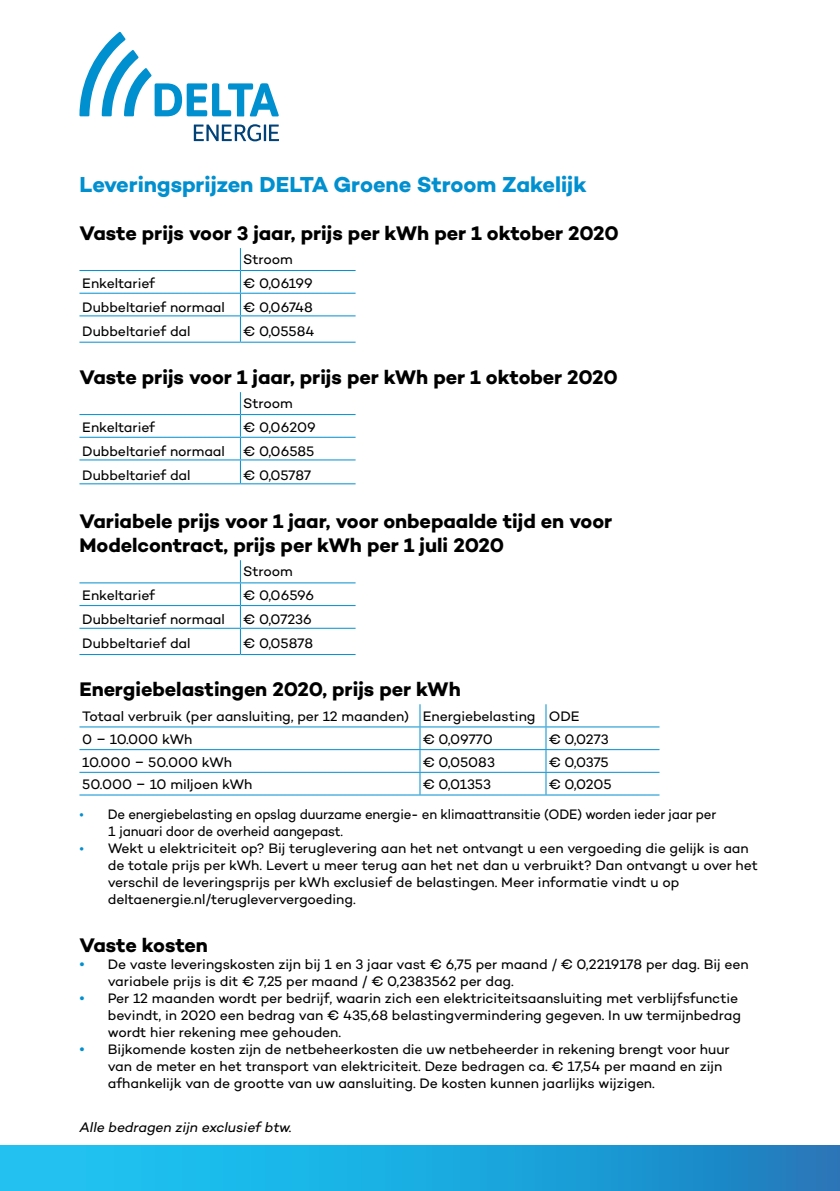
<style>
.page{position:relative;width:840px;height:1191px;background:#fff}
.page>*{position:absolute;margin:0;border:0;box-sizing:border-box;transform-origin:0 0}
.t1{font:700 22px "Campton";letter-spacing:-.005em;color:#008fcf}
.t2{font:700 20px/24px "Campton";letter-spacing:-.005em;color:#000}
.t3{font:14px/17px "Campton";letter-spacing:-.005em;color:#000}
.t4{font:14px/17px "Campton";letter-spacing:-.005em;color:#000;scale:.95 1}
.t5{font:italic 14px "Campton";color:#000}
.s1{color:#008fcf}
.s2{font-size:16px;color:#008fcf}
</style>
<div class="page">
<svg style="left:79px;top:32px;width:199px;height:85px"></svg>
<svg style="left:194px;top:124px;width:85px;height:17px"></svg>
<div style="left:0;top:1145px;width:839px;height:46px;background:linear-gradient(to right,#1ccef9,#1d81c1)"></div>
<hr style="left:79px;top:270px;width:161px;height:1px;background:#008fcf">
<hr style="left:240px;top:270px;width:115px;height:1px;background:#008fcf">
<hr style="left:79px;top:293px;width:161px;height:1px;background:#008fcf">
<hr style="left:79px;top:315px;width:161px;height:1px;background:#008fcf">
<hr style="left:79px;top:342px;width:161px;height:1px;background:#008fcf">
<svg style="left:240px;top:248px;width:1px;height:94px"></svg>
<hr style="left:240px;top:293px;width:115px;height:1px;background:#008fcf">
<hr style="left:240px;top:315px;width:115px;height:1px;background:#008fcf">
<hr style="left:240px;top:342px;width:115px;height:1px;background:#008fcf">
<hr style="left:79px;top:414px;width:161px;height:1px;background:#008fcf">
<hr style="left:240px;top:414px;width:115px;height:1px;background:#008fcf">
<hr style="left:79px;top:437px;width:161px;height:1px;background:#008fcf">
<hr style="left:79px;top:459px;width:161px;height:1px;background:#008fcf">
<hr style="left:79px;top:483px;width:161px;height:1px;background:#008fcf">
<svg style="left:240px;top:392px;width:1px;height:91px"></svg>
<hr style="left:240px;top:437px;width:115px;height:1px;background:#008fcf">
<hr style="left:240px;top:459px;width:115px;height:1px;background:#008fcf">
<hr style="left:240px;top:483px;width:115px;height:1px;background:#008fcf">
<hr style="left:79px;top:582px;width:161px;height:1px;background:#008fcf">
<hr style="left:240px;top:582px;width:115px;height:1px;background:#008fcf">
<hr style="left:79px;top:605px;width:161px;height:1px;background:#008fcf">
<hr style="left:79px;top:628px;width:161px;height:1px;background:#008fcf">
<hr style="left:79px;top:654px;width:161px;height:1px;background:#008fcf">
<svg style="left:240px;top:560px;width:1px;height:94px"></svg>
<hr style="left:240px;top:605px;width:115px;height:1px;background:#008fcf">
<hr style="left:240px;top:628px;width:115px;height:1px;background:#008fcf">
<hr style="left:240px;top:654px;width:115px;height:1px;background:#008fcf">
<hr style="left:79px;top:726px;width:341px;height:1px;background:#008fcf">
<hr style="left:420px;top:726px;width:125px;height:1px;background:#008fcf">
<hr style="left:545px;top:726px;width:114px;height:1px;background:#008fcf">
<hr style="left:79px;top:749px;width:341px;height:1px;background:#008fcf">
<hr style="left:79px;top:772px;width:341px;height:1px;background:#008fcf">
<hr style="left:79px;top:794px;width:341px;height:1px;background:#008fcf">
<svg style="left:419px;top:704px;width:1px;height:90px"></svg>
<hr style="left:420px;top:749px;width:125px;height:1px;background:#008fcf">
<hr style="left:420px;top:772px;width:125px;height:1px;background:#008fcf">
<hr style="left:420px;top:794px;width:125px;height:1px;background:#008fcf">
<svg style="left:545px;top:704px;width:1px;height:90px"></svg>
<hr style="left:545px;top:749px;width:114px;height:1px;background:#008fcf">
<hr style="left:545px;top:772px;width:114px;height:1px;background:#008fcf">
<hr style="left:545px;top:794px;width:114px;height:1px;background:#008fcf">
<h1 class="t1" style="left:79px;top:170px;width:508px">Leveringsprijzen DELTA Groene Stroom Zakelijk</h1>
<h2 class="t2" style="left:79px;top:221px;width:540px">Vaste prijs voor 3 jaar, prijs per kWh per 1 oktober 2020</h2>
<p class="t3" style="left:243px;top:250px;width:51px">Stroom</p>
<p class="t3" style="left:82px;top:274px;width:74px">Enkeltarief</p>
<p class="t3" style="left:243px;top:274px;width:71px">€ 0,06199</p>
<p class="t3" style="left:82px;top:298px;width:144px">Dubbeltarief normaal</p>
<p class="t3" style="left:243px;top:298px;width:71px">€ 0,06748</p>
<p class="t3" style="left:82px;top:322px;width:110px">Dubbeltarief dal</p>
<p class="t3" style="left:243px;top:322px;width:73px">€ 0,05584</p>
<h2 class="t2" style="left:79px;top:365px;width:539px">Vaste prijs voor 1 jaar, prijs per kWh per 1 oktober 2020</h2>
<p class="t3" style="left:243px;top:394px;width:51px">Stroom</p>
<p class="t3" style="left:82px;top:418px;width:74px">Enkeltarief</p>
<p class="t3" style="left:243px;top:418px;width:74px">€ 0,06209</p>
<p class="t3" style="left:82px;top:442px;width:144px">Dubbeltarief normaal</p>
<p class="t3" style="left:243px;top:442px;width:73px">€ 0,06585</p>
<p class="t3" style="left:82px;top:466px;width:110px">Dubbeltarief dal</p>
<p class="t3" style="left:243px;top:466px;width:70px">€ 0,05787</p>
<h2 class="t2" style="left:79px;top:509px;width:534px">Variabele prijs voor 1 jaar, voor onbepaalde tijd en voor<br>Modelcontract, prijs per kWh per 1 juli 2020</h2>
<p class="t3" style="left:243px;top:562px;width:51px">Stroom</p>
<p class="t3" style="left:82px;top:586px;width:74px">Enkeltarief</p>
<p class="t3" style="left:243px;top:586px;width:72px">€ 0,06596</p>
<p class="t3" style="left:82px;top:610px;width:144px">Dubbeltarief normaal</p>
<p class="t3" style="left:243px;top:610px;width:70px">€ 0,07236</p>
<p class="t3" style="left:82px;top:634px;width:110px">Dubbeltarief dal</p>
<p class="t3" style="left:243px;top:634px;width:71px">€ 0,05878</p>
<h2 class="t2" style="left:79px;top:677px;width:382px">Energiebelastingen 2020, prijs per kWh</h2>
<p class="t3" style="left:82px;top:705px;width:498px;line-height:22.6px">Totaal verbruik (per aansluiting, per 12 maanden) Energiebelasting ODE<br>0 – 10.000 kWh</p>
<p class="t3" style="left:422px;top:730px;width:71px">€ 0,09770</p>
<p class="t3" style="left:548px;top:730px;width:61px">€ 0,0273</p>
<p class="t3" style="left:82px;top:753px;width:151px">10.000 – 50.000 kWh</p>
<p class="t3" style="left:422px;top:753px;width:74px">€ 0,05083</p>
<p class="t3" style="left:548px;top:753px;width:61px">€ 0,0375</p>
<p class="t3" style="left:82px;top:775px;width:171px">50.000 – 10 miljoen kWh</p>
<p class="t3" style="left:422px;top:775px;width:69px">€ 0,01353</p>
<p class="t3" style="left:548px;top:775px;width:64px">€ 0,0205</p>
<p class="t4" style="left:108px;top:805px;width:641px;text-indent:-28px"><span class="s1">•</span> De energiebelasting en opslag duurzame energie- en klimaattransitie (ODE) worden ieder jaar per<br>1 januari door de overheid aangepast.</p>
<p class="t3" style="left:108px;top:839px;width:651px;text-indent:-28px"><span class="s1">•</span> Wekt u elektriciteit op? Bij teruglevering aan het net ontvangt u een vergoeding die gelijk is aan de totale prijs per kWh. Levert u meer terug aan het net dan u verbruikt? Dan ontvangt u over het verschil de leveringsprijs per kWh exclusief de belastingen. Meer informatie vindt u op deltaenergie.nl/terugleververgoeding.</p>
<h2 class="t2" style="left:79px;top:932px;width:130px">Vaste kosten</h2>
<p class="t3" style="left:108px;top:955px;width:642px;text-indent:-28px"><span class="s2">•</span> De vaste leveringskosten zijn bij 1 en 3 jaar vast € 6,75 per maand / € 0,2219178 per dag. Bij een variabele prijs is dit € 7,25 per maand / € 0,2383562 per dag.</p>
<p class="t3" style="left:108px;top:989px;width:634px;text-indent:-28px"><span class="s2">•</span> Per 12 maanden wordt per bedrijf, waarin zich een elektriciteitsaansluiting met verblijfsfunctie bevindt, in 2020 een bedrag van € 435,68 belastingvermindering gegeven. In uw termijnbedrag wordt hier rekening mee gehouden.</p>
<p class="t3" style="left:108px;top:1040px;width:623px;text-indent:-28px"><span class="s2">•</span> Bijkomende kosten zijn de netbeheerkosten die uw netbeheerder in rekening brengt voor huur van de meter en het transport van elektriciteit. Deze bedragen ca. € 17,54 per maand en zijn afhankelijk van de grootte van uw aansluiting. De kosten kunnen jaarlijks wijzigen.</p>
<p class="t5" style="left:79px;top:1118px;width:214px">Alle bedragen zijn exclusief btw.</p>
</div>
